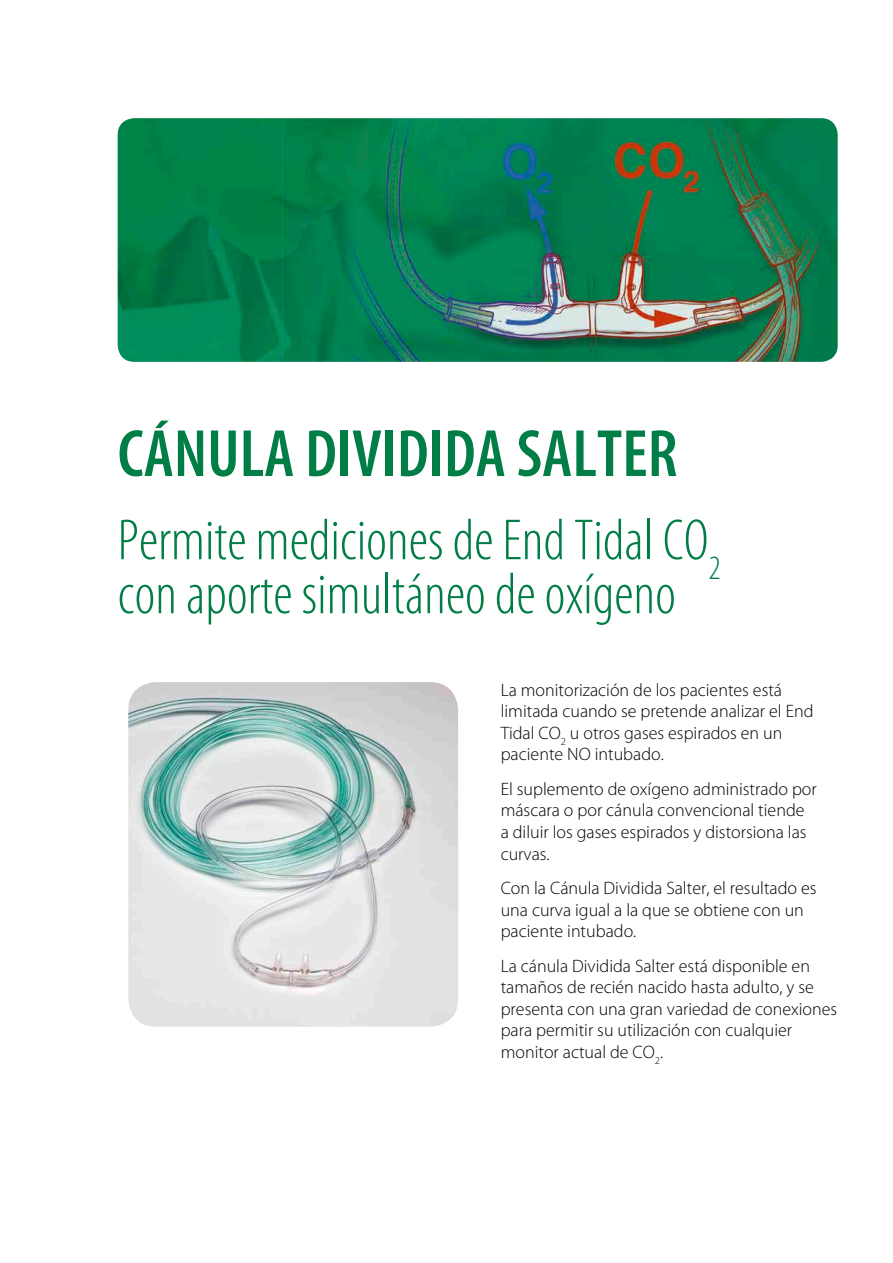
<style>
.page{position:relative;width:893px;height:1263px;background:#fff}
.page>*{position:absolute;margin:0;border:0;box-sizing:border-box;transform-origin:0 0}
.t1{font:600 condensed 67.5px "Myriad Pro";color:#007e46}
.t2{font:300 condensed 58.5px/54px "Myriad Pro";color:#007e46}
.t3{font:300 18px/21.6px "Myriad Pro";color:#000}
</style>
<div class="page">
<img style="left:128px;top:682px;width:330px;height:345px">
<img style="left:118px;top:118px;width:720px;height:244px">
<h1 class="t1" style="left:118px;top:412px;width:561px">CÁNULA DIVIDIDA SALTER</h1>
<h2 class="t2" style="left:118px;top:513px;width:605px">Permite mediciones de End Tidal CO<sub>2 </sub>con aporte simultáneo de oxígeno</h2>
<p class="t3" style="left:501px;top:679px;width:314px">La monitorización de los pacientes está limitada cuando se pretende analizar el End Tidal CO<sub>2</sub> u otros gases espirados en un paciente NO intubado.</p>
<p class="t3" style="left:501px;top:778px;width:318px">El suplemento de oxígeno administrado por máscara o por cánula convencional tiende a diluir los gases espirados y distorsiona las curvas.</p>
<p class="t3" style="left:501px;top:877px;width:317px">Con la Cánula Dividida Salter, el resultado es una curva igual a la que se obtiene con un paciente intubado.</p>
<p class="t3" style="left:501px;top:954px;width:338px">La cánula Dividida Salter está disponible en tamaños de recién nacido hasta adulto, y se presenta con una gran variedad de conexiones para permitir su utilización con cualquier monitor actual de CO<sub>2</sub>.</p>
</div>
